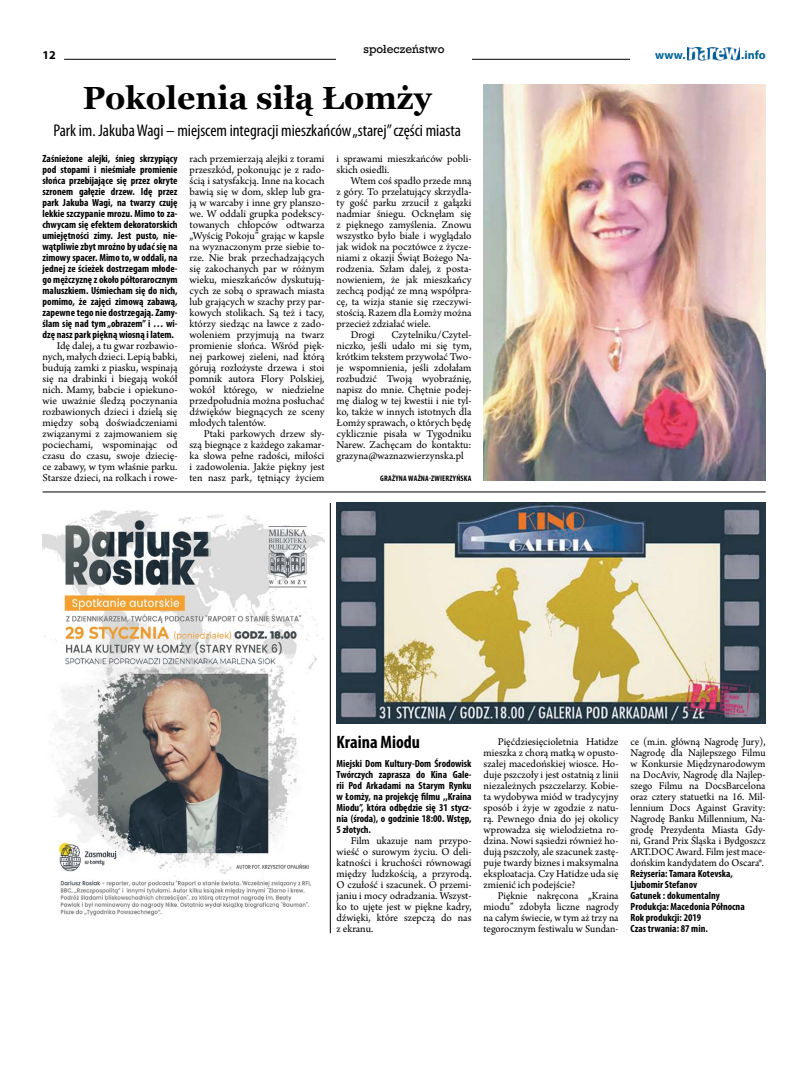
<style>
.page{position:relative;width:794px;height:1092px;background:#fff}
.page>*{position:absolute;margin:0;border:0;box-sizing:border-box;transform-origin:0 0}
.t1{font:700 32px "Georgia";color:#000}
.t2{font:700 condensed 18px "Myriad Pro";color:#000}
.t3{font:condensed 17px "Myriad Pro";color:#000}
.t4{font:700 12px "Myriad Pro";color:#00629b}
.t5{font:700 12px "Myriad Pro";color:#000}
.t6{font:11px/11px "Arno Pro";color:#000;text-align:justify}
.t7{font:11px "Rockwell";color:#000}
.t8{font:700 condensed 10.4px/11px "Myriad Pro";color:#000;text-align:justify}
.t9{font:700 condensed 8px "Myriad Pro";letter-spacing:.02em;color:#000}
</style>
<div class="page">
<hr style="left:64px;top:59px;width:701px;height:1px;background:#000">
<div style="left:630px;top:51px;width:135px;height:18px;background:#fff"></div>
<img style="left:687px;top:47px;width:52px;height:13px">
<div style="left:336px;top:45px;width:136px;height:17px;background:#fff"></div>
<img style="left:43px;top:510px;width:282px;height:406px">
<hr style="left:43px;top:491px;width:722px;height:1px;background:#000">
<hr style="left:330px;top:503px;width:1px;height:430px;background:#000">
<img style="left:336px;top:503px;width:429px;height:220px">
<img style="left:483px;top:84px;width:282px;height:397px">
<p class="t7" style="left:363px;top:43px;width:83px">społeczeństwo</p>
<p class="t5" style="left:43px;top:48px;width:15px">12</p>
<p class="t4" style="left:655px;top:47px;width:32px">www.</p>
<p class="t4" style="left:741px;top:47px;width:26px">.info</p>
<h1 class="t1" style="left:83px;top:74px;width:350px">Pokolenia siłą Łomży</h1>
<h3 class="t3" style="left:53px;top:120px;width:409px">Park im. Jakuba Wagi – miejscem integracji mieszkańców „starej” części miasta</h3>
<p class="t8" style="left:43px;top:152px;width:136px">Zaśnieżone alejki, śnieg skrzypiący pod stopami i nieśmiałe promienie słońca przebijające się przez okryte szronem gałęzie drzew. Idę przez park Jakuba Wagi, na twarzy czuję lekkie szczypanie mrozu. Mimo to za&shy;chwycam się efektem dekoratorskich umiejętności zimy. Jest pusto, nie&shy;wątpliwie zbyt mroźno by udać się na zimowy spacer. Mimo to, w oddali, na jednej ze ścieżek dostrzegam młode&shy;go mężczyznę z około półtorarocznym maluszkiem. Uśmiecham się do nich, pomimo, że zajęci zimową zabawą, zapewne tego nie dostrzegają. Zamy&shy;ślam się nad tym „obrazem” i … wi&shy;dzę nasz park piękną wiosną i latem.</p>
<p class="t6" style="left:43px;top:340px;width:136px;text-indent:14px">Idę dalej, a tu gwar rozbawio&shy;nych, małych dzieci. Lepią babki, budują zamki z piasku, wspinają się na drabinki i biegają wokół nich. Mamy, babcie i opiekuno&shy;wie uważnie śledzą poczynania rozbawionych dzieci i dzielą się między sobą doświadczeniami związanymi z zajmowaniem się pociechami, wspominając od czasu do czasu, swoje dziecię&shy;ce zabawy, w tym właśnie parku.<br>Starsze dzieci, na rolkach i rowe-</p>
<p class="t6" style="left:189px;top:153px;width:136px">rach przemierzają alejki z torami przeszkód, pokonując je z rado&shy;ścią i satysfakcją. Inne na kocach bawią się w dom, sklep lub gra&shy;ją w warcaby i inne gry planszo&shy;we. W oddali grupka podekscy&shy;towanych chłopców odtwarza „Wyścig Pokoju” grając w kapsle na wyznaczonym prze siebie to&shy;rze. Nie brak przechadzających się zakochanych par w różnym wieku, mieszkańców dyskutują&shy;cych ze sobą o sprawach miasta lub grających w szachy przy par&shy;kowych stolikach. Są też i tacy, którzy siedząc na ławce z zado&shy;woleniem przyjmują na twarz promienie słońca. Wśród pięk&shy;nej parkowej zieleni, nad którą górują rozłożyste drzewa i stoi pomnik autora Flory Polskiej, wokół którego, w niedzielne przedpołudnia można posłuchać dźwięków biegnących ze sceny młodych talentów.</p>
<p class="t6" style="left:189px;top:428px;width:136px;text-indent:14px">Ptaki parkowych drzew sły&shy;szą biegnące z każdego zakamar&shy;ka słowa pełne radości, miłości i zadowolenia. Jakże piękny jest ten nasz park, tętniący życiem</p>
<p class="t6" style="left:336px;top:153px;width:136px">i sprawami mieszkańców pobli&shy;skich osiedli.</p>
<p class="t6" style="left:351px;top:175px;width:122px">Wtem coś spadło przede mną</p>
<p class="t6" style="left:336px;top:186px;width:136px">z góry. To przelatujący skrzydla-</p>
<p class="t6" style="left:336px;top:197px;width:136px">ty gość parku zrzucił z gałązki</p>
<p class="t6" style="left:336px;top:208px;width:136px">nadmiar śniegu. Ocknęłam się</p>
<p class="t6" style="left:336px;top:219px;width:136px">z pięknego zamyślenia. Znowu</p>
<p class="t6" style="left:336px;top:230px;width:136px">wszystko było białe i wyglądało</p>
<p class="t6" style="left:336px;top:241px;width:136px">jak widok na pocztówce z życze-</p>
<p class="t6" style="left:336px;top:252px;width:136px">niami z okazji Świąt Bożego Na-</p>
<p class="t6" style="left:336px;top:263px;width:136px">rodzenia. Szłam dalej, z posta-</p>
<p class="t6" style="left:336px;top:274px;width:136px">nowieniem, że jak mieszkańcy</p>
<p class="t6" style="left:336px;top:285px;width:136px">zechcą podjąć ze mną współpra-</p>
<p class="t6" style="left:336px;top:296px;width:136px">cę, ta wizja stanie się rzeczywi-</p>
<p class="t6" style="left:336px;top:307px;width:136px">stością. Razem dla Łomży można</p>
<p class="t6" style="left:336px;top:318px;width:96px">przecież zdziałać wiele.</p>
<p class="t6" style="left:351px;top:329px;width:26px">Drogi</p>
<p class="t6" style="left:336px;top:329px;width:136px;text-indent:55px">Czytelniku/Czytel&shy;niczko, jeśli udało mi się tym, krótkim tekstem przywołać Two&shy;je wspomnienia, jeśli zdołałam rozbudzić Twoją wyobraźnię, napisz do mnie. Chętnie podej&shy;mę dialog w tej kwestii i nie tyl&shy;ko, także w innych istotnych dla Łomży sprawach, o których będę cyklicznie pisała w Tygodniku Narew. Zachęcam do kontaktu: grazyna@waznazwierzynska.pl</p>
<p class="t9" style="left:380px;top:473px;width:93px">GRAŻYNA WAŻNA-ZWIERZYŃSKA</p>
<h2 class="t2" style="left:336px;top:730px;width:85px">Kraina Miodu</h2>
<p class="t8" style="left:336px;top:757px;width:136px">Miejski Dom Kultury-Dom Środowisk Twórczych zaprasza do Kina Gale&shy;rii Pod Arkadami na Starym Rynku w Łomży, na projekcję filmu ,,Kraina Miodu”, która odbędzie się 31 stycz&shy;nia (środa), o godzinie 18:00. Wstęp, 5 złotych.</p>
<p class="t6" style="left:336px;top:835px;width:136px;text-indent:14px">Film ukazuje nam przypo&shy;wieść o surowym życiu. O deli&shy;katności i kruchości równowagi między ludzkością, a przyrodą.<br>O czułość i szacunek. O przemi&shy;janiu i mocy odradzania. Wszyst&shy;ko to ujęte jest w piękne kadry, dźwięki, które szepczą do nas z ekranu.</p>
<p class="t6" style="left:483px;top:736px;width:136px;text-indent:14px">Pięćdziesięcioletnia Hatidze mieszka z chorą matką w opusto&shy;szałej macedońskiej wiosce. Ho&shy;duje pszczoły i jest ostatnią z linii niezależnych pszczelarzy. Kobie&shy;ta wydobywa miód w tradycyjny sposób i żyje w zgodzie z natu&shy;rą. Pewnego dnia do jej okolicy wprowadza się wielodzietna ro&shy;dzina. Nowi sąsiedzi również ho&shy;dują pszczoły, ale szacunek zastę&shy;puje twardy biznes i maksymalna eksploatacja. Czy Hatidze uda się zmienić ich podejście?</p>
<p class="t6" style="left:483px;top:890px;width:136px;text-indent:14px">Pięknie nakręcona „Kraina miodu” zdobyła liczne nagrody na całym świecie, w tym aż trzy na tegorocznym festiwalu w Sundan-</p>
<p class="t6" style="left:630px;top:736px;width:136px">ce (m.in. główną Nagrodę Jury), Nagrodę dla Najlepszego Filmu w Konkursie Międzynarodowym na DocAviv, Nagrodę dla Najlep&shy;szego Filmu na DocsBarcelona oraz cztery statuetki na 16. Mil&shy;lennium Docs Against Gravity:<br>Nagrodę Banku Millennium, Na&shy;grodę Prezydenta Miasta Gdy&shy;ni, Grand Prix Śląska i Bydgoszcz ART.DOC Award. Film jest mace&shy;dońskim kandydatem do Oscara®.</p>
<p class="t8" style="left:630px;top:867px;width:116px;text-align:left">Reżyseria: Tamara Kotevska,<br>Ljubomir Stefanov<br>Gatunek : dokumentalny<br>Produkcja: Macedonia Północna<br>Rok produkcji: 2019<br>Czas trwania: 87 min.</p>
</div>
